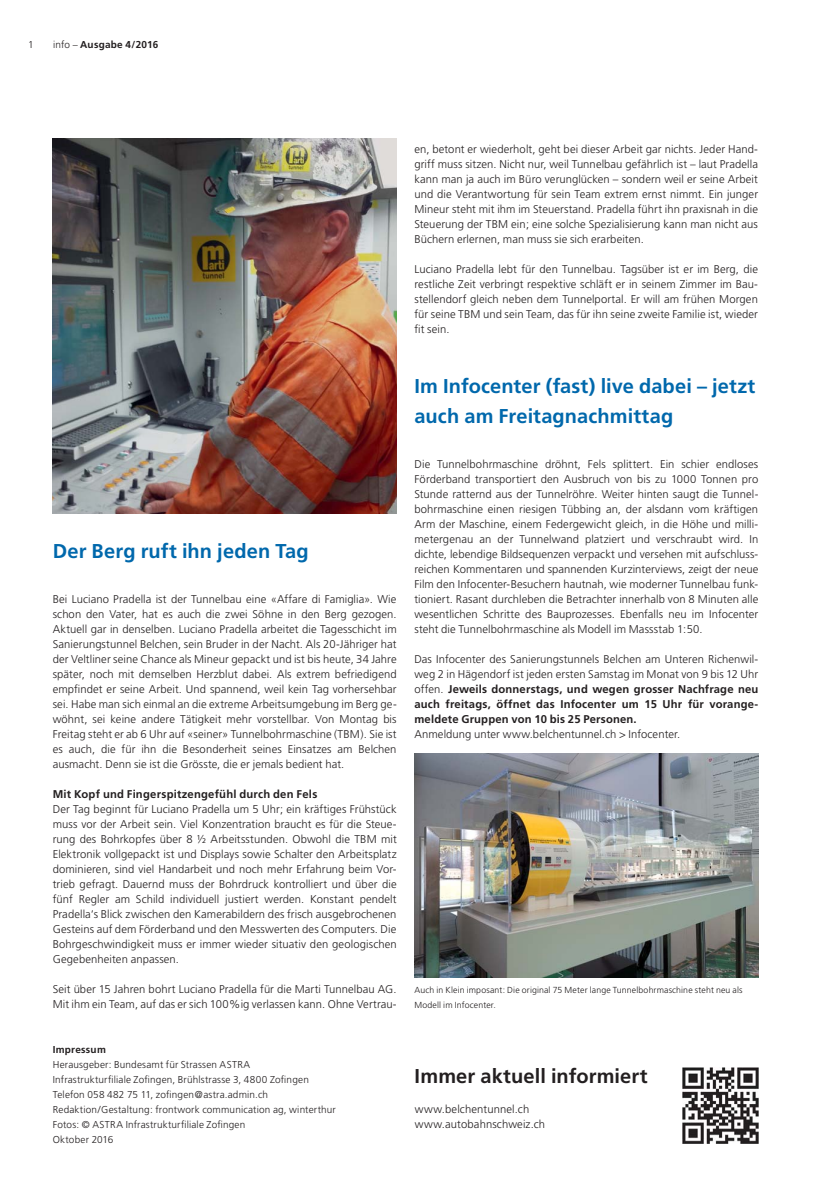
<style>
.page{position:relative;width:824px;height:1191px;background:#fff}
.page>*{position:absolute;margin:0;border:0;box-sizing:border-box;transform-origin:0 0}
.t1{font:700 20px/30px "Frutiger";letter-spacing:.01em;color:#0068ac}
.t2{font:700 20px "Frutiger";letter-spacing:.01em;color:#231f20}
.t3{font:300 11.25px/15px "Frutiger";letter-spacing:.005em;color:#231f20;text-align:justify}
.t4{font:700 11.25px/15px "Frutiger";letter-spacing:.015em;color:#231f20;text-align:justify}
.t5{font:300 10px/15px "Frutiger";letter-spacing:.015em;color:#231f20}
.t6{font:700 10px "Frutiger";letter-spacing:.025em;color:#231f20}
.t7{font:300 8.75px/15px "Frutiger";letter-spacing:.015em;color:#231f20}
.s1{font-weight:300}
</style>
<div class="page">
<img style="left:682px;top:1067px;width:76px;height:76px">
<img style="left:414px;top:753px;width:344px;height:224px">
<img style="left:53px;top:138px;width:343px;height:375px">
<p class="t5" style="left:28px;top:37px;width:7px">1</p>
<p class="t6" style="left:53px;top:40px;width:107px"><span class="s1">info –</span> Ausgabe 4/2016</p>
<h1 class="t1" style="left:53px;top:537px;width:257px">Der Berg ruft ihn jeden Tag</h1>
<p class="t3" style="left:53px;top:592px;width:345px">Bei Luciano Pradella ist der Tunnelbau eine «Affare di Famiglia». Wie schon den Vater, hat es auch die zwei Söhne in den Berg gezogen.<br>Aktuell gar in denselben. Luciano Pradella arbeitet die Tagesschicht im Sanierungstunnel Belchen, sein Bruder in der Nacht. Als 20-Jähriger hat der Veltliner seine Chance als Mineur gepackt und ist bis heute, 34 Jahre später, noch mit demselben Herzblut dabei. Als extrem befriedigend empfindet er seine Arbeit. Und spannend, weil kein Tag vorhersehbar sei. Habe man sich einmal an die extreme Arbeitsumgebung im Berg ge&shy;wöhnt, sei keine andere Tätigkeit mehr vorstellbar. Von Montag bis Freitag steht er ab 6 Uhr auf «seiner» Tunnelbohrmaschine (TBM). Sie ist es auch, die für ihn die Besonderheit seines Einsatzes am Belchen ausmacht. Denn sie ist die Grösste, die er jemals bedient hat.</p>
<p class="t4" style="left:53px;top:787px;width:266px">Mit Kopf und Fingerspitzengefühl durch den Fels</p>
<p class="t3" style="left:53px;top:802px;width:345px">Der Tag beginnt für Luciano Pradella um 5 Uhr; ein kräftiges Frühstück muss vor der Arbeit sein. Viel Konzentration braucht es für die Steue&shy;rung des Bohrkopfes über 8 ½ Arbeitsstunden. Obwohl die TBM mit Elektronik vollgepackt ist und Displays sowie Schalter den Arbeitsplatz dominieren, sind viel Handarbeit und noch mehr Erfahrung beim Vor&shy;trieb gefragt. Dauernd muss der Bohrdruck kontrolliert und über die fünf Regler am Schild individuell justiert werden. Konstant pendelt Pradella‘s Blick zwischen den Kamerabildern des frisch ausgebrochenen Gesteins auf dem Förderband und den Messwerten des Computers. Die Bohrgeschwindigkeit muss er immer wieder situativ den geologischen Gegebenheiten anpassen.</p>
<p class="t3" style="left:53px;top:982px;width:345px">Seit über 15 Jahren bohrt Luciano Pradella für die Marti Tunnelbau AG.<br>Mit ihm ein Team, auf das er sich 100%ig verlassen kann. Ohne Vertrau-</p>
<p class="t6" style="left:53px;top:1045px;width:55px">Impressum</p>
<p class="t5" style="left:53px;top:1057px;width:284px">Herausgeber: Bundesamt für Strassen ASTRA<br>Infrastrukturfiliale Zofingen, Brühlstrasse 3, 4800 Zofingen Telefon 058 482 75 11, zofingen@astra.admin.ch Redaktion/Gestaltung: frontwork communication ag, winterthur Fotos: © ASTRA Infrastrukturfiliale Zofingen<br>Oktober 2016</p>
<p class="t3" style="left:414px;top:142px;width:345px">en, betont er wiederholt, geht bei dieser Arbeit gar nichts. Jeder Hand&shy;griff muss sitzen. Nicht nur, weil Tunnelbau gefährlich ist – laut Pradella kann man ja auch im Büro verunglücken – sondern weil er seine Arbeit und die Verantwortung für sein Team extrem ernst nimmt. Ein junger Mineur steht mit ihm im Steuerstand. Pradella führt ihn praxisnah in die Steuerung der TBM ein; eine solche Spezialisierung kann man nicht aus Büchern erlernen, man muss sie sich erarbeiten.</p>
<p class="t3" style="left:414px;top:262px;width:345px">Luciano Pradella lebt für den Tunnelbau. Tagsüber ist er im Berg, die restliche Zeit verbringt respektive schläft er in seinem Zimmer im Bau&shy;stellendorf gleich neben dem Tunnelportal. Er will am frühen Morgen für seine TBM und sein Team, das für ihn seine zweite Familie ist, wieder fit sein.</p>
<h1 class="t1" style="left:414px;top:372px;width:342px">Im Infocenter (fast) live dabei – jetzt auch am Freitagnachmittag</h1>
<p class="t3" style="left:414px;top:457px;width:345px">Die Tunnelbohrmaschine dröhnt, Fels splittert. Ein schier endloses Förderband transportiert den Ausbruch von bis zu 1000 Tonnen pro Stunde ratternd aus der Tunnelröhre. Weiter hinten saugt die Tunnel&shy;bohrmaschine einen riesigen Tübbing an, der alsdann vom kräftigen Arm der Maschine, einem Federgewicht gleich, in die Höhe und milli&shy;metergenau an der Tunnelwand platziert und verschraubt wird. In dichte, lebendige Bildsequenzen verpackt und versehen mit aufschluss&shy;reichen Kommentaren und spannenden Kurzinterviews, zeigt der neue Film den Infocenter-Besuchern hautnah, wie moderner Tunnelbau funk&shy;tioniert. Rasant durchleben die Betrachter innerhalb von 8 Minuten alle wesentlichen Schritte des Bauprozesses. Ebenfalls neu im Infocenter steht die Tunnelbohrmaschine als Modell im Massstab 1:50.</p>
<p class="t4" style="left:414px;top:652px;width:345px"><span class="s1">Das Infocenter des Sanierungstunnels Belchen am Unteren Richenwil&shy;weg 2 in Hägendorf ist jeden ersten Samstag im Monat von 9 bis 12 Uhr offen.</span> Jeweils donnerstags, und wegen grosser Nachfrage neu auch freitags, öffnet das Infocenter um 15 Uhr für vorange&shy;meldete Gruppen von 10 bis 25 Personen.</p>
<p class="t3" style="left:414px;top:727px;width:267px">Anmeldung unter www.belchentunnel.ch &gt; Infocenter.</p>
<p class="t7" style="left:414px;top:983px;width:329px">Auch in Klein imposant: Die original 75 Meter lange Tunnelbohrmaschine steht neu als<br>Modell im Infocenter.</p>
<h1 class="t2" style="left:414px;top:1066px;width:234px">Immer aktuell informiert</h1>
<p class="t3" style="left:414px;top:1102px;width:132px">www.belchentunnel.ch www.autobahnschweiz.ch</p>
</div>
